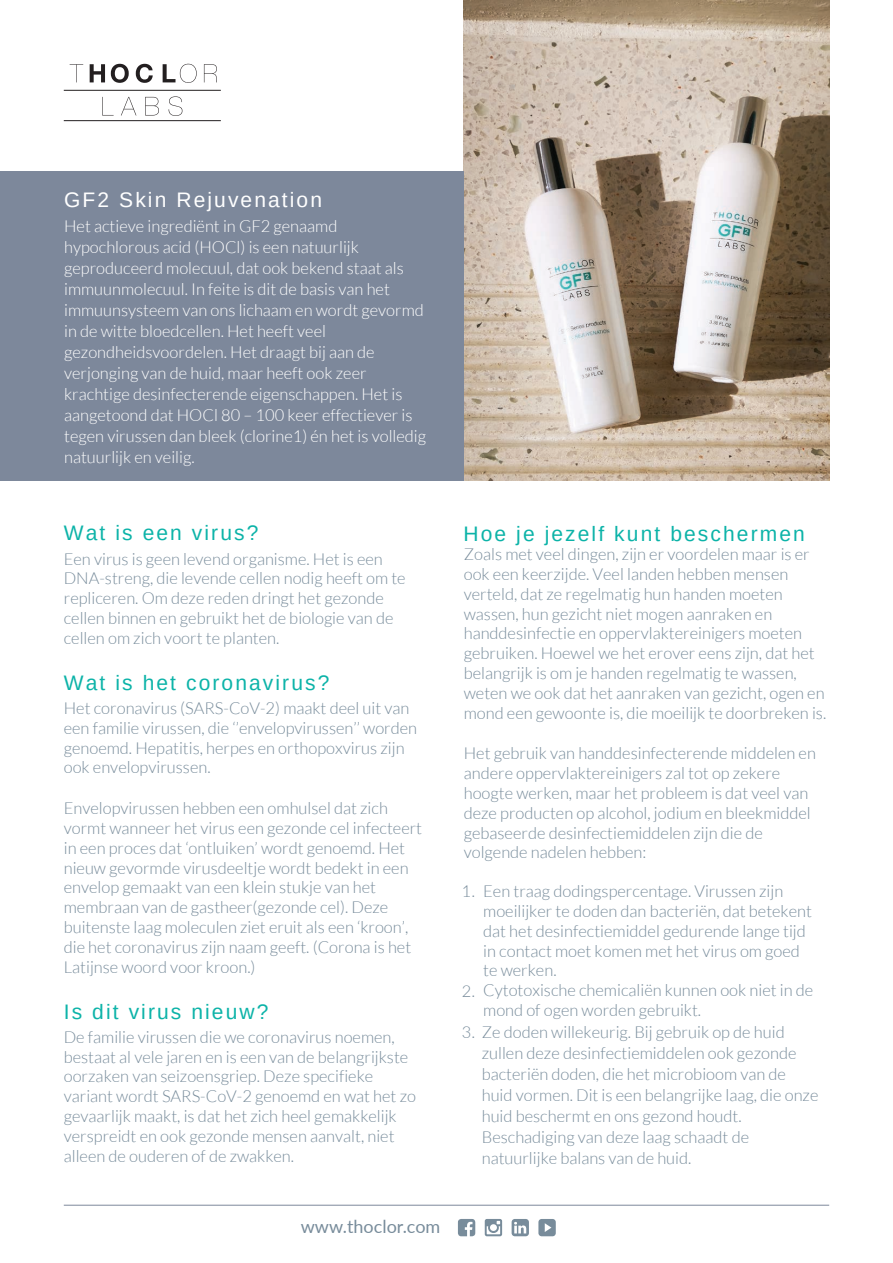
<style>
.page{position:relative;width:893px;height:1263px;background:#fff}
.page>*{position:absolute;margin:0;border:0;box-sizing:border-box;transform-origin:0 0}
.t1{font:21px "Arimo";letter-spacing:.1em;color:#0cb3a8}
.t2{font:21px "Arimo";letter-spacing:.1em;color:#fff}
.t3{font:18px "Lato";color:#788c9b}
.t4{font:300 16.5px/19.8px "Lato";color:#788c9b}
.t5{font:300 16.5px/21px "Lato";color:#fff}
</style>
<div class="page">
<svg style="left:70px;top:64px;width:13px;height:18px"></svg>
<svg style="left:90px;top:64px;width:15px;height:18px"></svg>
<svg style="left:111px;top:64px;width:18px;height:19px"></svg>
<svg style="left:136px;top:64px;width:17px;height:19px"></svg>
<svg style="left:163px;top:64px;width:34px;height:19px"></svg>
<svg style="left:204px;top:64px;width:13px;height:18px"></svg>
<svg style="left:102px;top:96px;width:80px;height:20px"></svg>
<hr style="left:64px;top:90px;width:157px;height:1px;background:#231f20">
<hr style="left:64px;top:120px;width:157px;height:1px;background:#231f20">
<hr style="left:64px;top:1205px;width:765px;height:1px;background:#7d889b">
<svg style="left:485px;top:1219px;width:17px;height:17px"></svg>
<svg style="left:512px;top:1219px;width:17px;height:17px"></svg>
<svg style="left:458px;top:1219px;width:17px;height:17px"></svg>
<svg style="left:538px;top:1219px;width:18px;height:17px"></svg>
<img style="left:463px;top:0;width:366px;height:480px">
<div style="left:0;top:171px;width:463px;height:309px;background:#7d889b"></div>
<p class="t2" style="left:64px;top:186px;width:259px">GF2 Skin Rejuvenation</p>
<p class="t5" style="left:64px;top:216px;width:363px">Het actieve ingrediënt in GF2 genaamd hypochlorous acid (HOCl) is een natuurlijk geproduceerd molecuul, dat ook bekend staat als immuunmolecuul. In feite is dit de basis van het immuunsysteem van ons lichaam en wordt gevormd in de witte bloedcellen. Het heeft veel gezondheidsvoordelen. Het draagt bij aan de verjonging van de huid, maar heeft ook zeer krachtige desinfecterende eigenschappen. Het is aangetoond dat HOCl 80 – 100 keer effectiever is tegen virussen dan bleek (clorine1) én het is volledig natuurlijk en veilig.</p>
<p class="t1" style="left:64px;top:520px;width:196px">Wat is een virus?</p>
<p class="t4" style="left:64px;top:549px;width:343px">Een virus is geen levend organisme. Het is een DNA-streng, die levende cellen nodig heeft om te repliceren. Om deze reden dringt het gezonde cellen binnen en gebruikt het de biologie van de cellen om zich voort te planten.</p>
<p class="t1" style="left:64px;top:669px;width:267px">Wat is het coronavirus?</p>
<p class="t4" style="left:64px;top:698px;width:355px">Het coronavirus (SARS-CoV-2) maakt deel uit van een familie virussen, die ‘’envelopvirussen’’ worden genoemd. Hepatitis, herpes en orthopoxvirus zijn ook envelopvirussen.</p>
<p class="t4" style="left:64px;top:798px;width:360px">Envelopvirussen hebben een omhulsel dat zich vormt wanneer het virus een gezonde cel infecteert in een proces dat ‘ontluiken’ wordt genoemd. Het nieuw gevormde virusdeeltje wordt bedekt in een envelop gemaakt van een klein stukje van het membraan van de gastheer(gezonde cel). Deze buitenste laag moleculen ziet eruit als een ‘kroon’, die het coronavirus zijn naam geeft. (Corona is het Latijnse woord voor kroon.)</p>
<p class="t1" style="left:64px;top:998px;width:206px">Is dit virus nieuw?</p>
<p class="t4" style="left:64px;top:1027px;width:354px">De familie virussen die we coronavirus noemen, bestaat al vele jaren en is een van de belangrijkste oorzaken van seizoensgriep. Deze specifieke variant wordt SARS-CoV-2 genoemd en wat het zo gevaarlijk maakt, is dat het zich heel gemakkelijk verspreidt en ook gezonde mensen aanvalt, niet alleen de ouderen of de zwakken.</p>
<p class="t3" style="left:301px;top:1214px;width:141px">www.thoclor.com</p>
<p class="t1" style="left:463px;top:520px;width:343px">Hoe je jezelf kunt beschermen</p>
<p class="t4" style="left:464px;top:544px;width:364px">Zoals met veel dingen, zijn er voordelen maar is er ook een keerzijde. Veel landen hebben mensen verteld, dat ze regelmatig hun handen moeten wassen, hun gezicht niet mogen aanraken en handdesinfectie en oppervlaktereinigers moeten gebruiken. Hoewel we het erover eens zijn, dat het belangrijk is om je handen regelmatig te wassen, weten we ook dat het aanraken van gezicht, ogen en mond een gewoonte is, die moeilijk te doorbreken is.</p>
<p class="t4" style="left:464px;top:744px;width:354px">Het gebruik van handdesinfecterende middelen en andere oppervlaktereinigers zal tot op zekere hoogte werken, maar het probleem is dat veel van deze producten op alcohol, jodium en bleekmiddel gebaseerde desinfectiemiddelen zijn die de volgende nadelen hebben:</p>
<p class="t4" style="left:462px;top:880px;width:15px">1.</p>
<p class="t4" style="left:483px;top:881px;width:332px">Een traag dodingspercentage. Virussen zijn moeilijker te doden dan bacteriën, dat betekent dat het desinfectiemiddel gedurende lange tijd in contact moet komen met het virus om goed te werken.<br>Cytotoxische chemicaliën kunnen ook niet in de mond of ogen worden gebruikt.</p>
<p class="t4" style="left:482px;top:1021px;width:338px;line-height:21px;text-indent:-20px">3. Ze doden willekeurig. Bij gebruik op de huid zullen deze desinfectiemiddelen ook gezonde bacteriën doden, die het microbioom van de huid vormen. Dit is een belangrijke laag, die onze huid beschermt en ons gezond houdt.<br>Beschadiging van deze laag schaadt de natuurlijke balans van de huid.</p>
<p class="t4" style="left:462px;top:981px;width:15px">2.</p>
</div>
